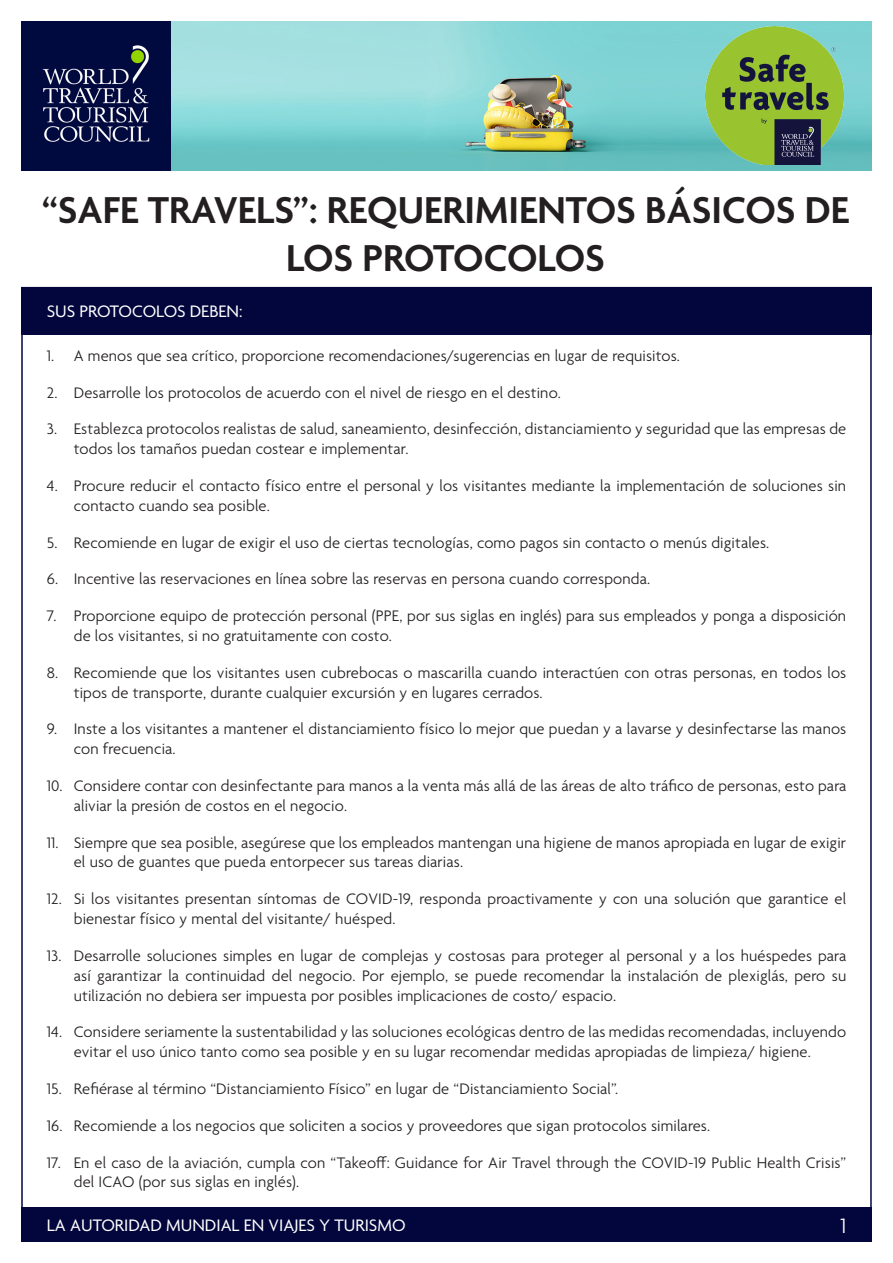
<style>
.page{position:relative;width:893px;height:1263px;background:#fff}
.page>*{position:absolute;margin:0;border:0;box-sizing:border-box;transform-origin:0 0}
.List_Level_2{font:600 40.5px/48.6px "Agenda";color:#231f20;text-align:center}
.List_Level_2-2{font:300 22.5px "Agenda";color:#fff}
.t1{font:18px "Agenda";color:#fff}
.t2{font:300 16.5px/19.8px "Agenda";letter-spacing:.01em;color:#231f20}
</style>
<div class="page">
<img style="left:21px;top:21px;width:851px;height:149px">
<div style="left:21px;top:1208px;width:851px;height:34px;background:#02063d"></div>
<div style="left:21px;top:287px;width:851px;height:47px;background:#02063d"></div>
<img style="left:706px;top:27px;width:138px;height:138px">
<p class="List_Level_2" style="left:42px;top:188px;width:809px">“SAFE TRAVELS”: REQUERIMIENTOS BÁSICOS DE<br>LOS PROTOCOLOS</p>
<p class="t1" style="left:47px;top:302px;width:197px">SUS PROTOCOLOS DEBEN:</p>
<p class="t2" style="left:47px;top:347px;width:635px">1. A menos que sea crítico, proporcione recomendaciones/sugerencias en lugar de requisitos.</p>
<p class="t2" style="left:47px;top:383px;width:516px">2. Desarrolle los protocolos de acuerdo con el nivel de riesgo en el destino.</p>
<p class="t2" style="left:74px;top:420px;width:774px;text-indent:-27px">3. Establezca protocolos realistas de salud, saneamiento, desinfección, distanciamiento y seguridad que las empresas de todos los tamaños puedan costear e implementar.</p>
<p class="t2" style="left:74px;top:477px;width:774px;text-indent:-27px">4. Procure reducir el contacto físico entre el personal y los visitantes mediante la implementación de soluciones sin contacto cuando sea posible.</p>
<p class="t2" style="left:47px;top:533px;width:724px">5. Recomiende en lugar de exigir el uso de ciertas tecnologías, como pagos sin contacto o menús digitales.</p>
<p class="t2" style="left:47px;top:570px;width:605px">6. Incentive las reservaciones en línea sobre las reservas en persona cuando corresponda.</p>
<p class="t2" style="left:74px;top:607px;width:774px;text-indent:-27px">7. Proporcione equipo de protección personal (PPE, por sus siglas en inglés) para sus empleados y ponga a disposición de los visitantes, si no gratuitamente con costo.</p>
<p class="t2" style="left:74px;top:664px;width:774px;text-indent:-27px">8. Recomiende que los visitantes usen cubrebocas o mascarilla cuando interactúen con otras personas, en todos los tipos de transporte, durante cualquier excursión y en lugares cerrados.</p>
<p class="t2" style="left:74px;top:720px;width:774px;text-indent:-27px">9. Inste a los visitantes a mantener el distanciamiento físico lo mejor que puedan y a lavarse y desinfectarse las manos con frecuencia.</p>
<p class="t2" style="left:74px;top:777px;width:774px;text-indent:-27px">10. Considere contar con desinfectante para manos a la venta más allá de las áreas de alto tráfico de personas, esto para aliviar la presión de costos en el negocio.</p>
<p class="t2" style="left:74px;top:833px;width:774px;text-indent:-27px">11. Siempre que sea posible, asegúrese que los empleados mantengan una higiene de manos apropiada en lugar de exigir el uso de guantes que pueda entorpecer sus tareas diarias.</p>
<p class="t2" style="left:74px;top:890px;width:774px;text-indent:-27px">12. Si los visitantes presentan síntomas de COVID-19, responda proactivamente y con una solución que garantice el bienestar físico y mental del visitante/ huésped.</p>
<p class="t2" style="left:74px;top:947px;width:774px;text-align:justify;text-indent:-27px">13. Desarrolle soluciones simples en lugar de complejas y costosas para proteger al personal y a los huéspedes para así garantizar la continuidad del negocio. Por ejemplo, se puede recomendar la instalación de plexiglás, pero su utilización no debiera ser impuesta por posibles implicaciones de costo/ espacio.</p>
<p class="t2" style="left:47px;top:1023px;width:801px;text-align:center">14. Considere seriamente la sustentabilidad y las soluciones ecológicas dentro de las medidas recomendadas, incluyendo evitar el uso único tanto como sea posible y en su lugar recomendar medidas apropiadas de limpieza/ higiene.</p>
<p class="t2" style="left:47px;top:1080px;width:573px">15. Refiérase al término “Distanciamiento Físico” en lugar de “Distanciamiento Social”.</p>
<p class="t2" style="left:47px;top:1116px;width:665px">16. Recomiende a los negocios que soliciten a socios y proveedores que sigan protocolos similares.</p>
<p class="t2" style="left:74px;top:1153px;width:774px;text-indent:-27px">17. En el caso de la aviación, cumpla con “Takeoff: Guidance for Air Travel through the COVID-19 Public Health Crisis” del ICAO (por sus siglas en inglés).</p>
<p class="t1" style="left:47px;top:1216px;width:360px">LA AUTORIDAD MUNDIAL EN VIAJES Y TURISMO</p>
<p class="List_Level_2-2" style="left:840px;top:1213px;width:7px">1</p>
</div>
